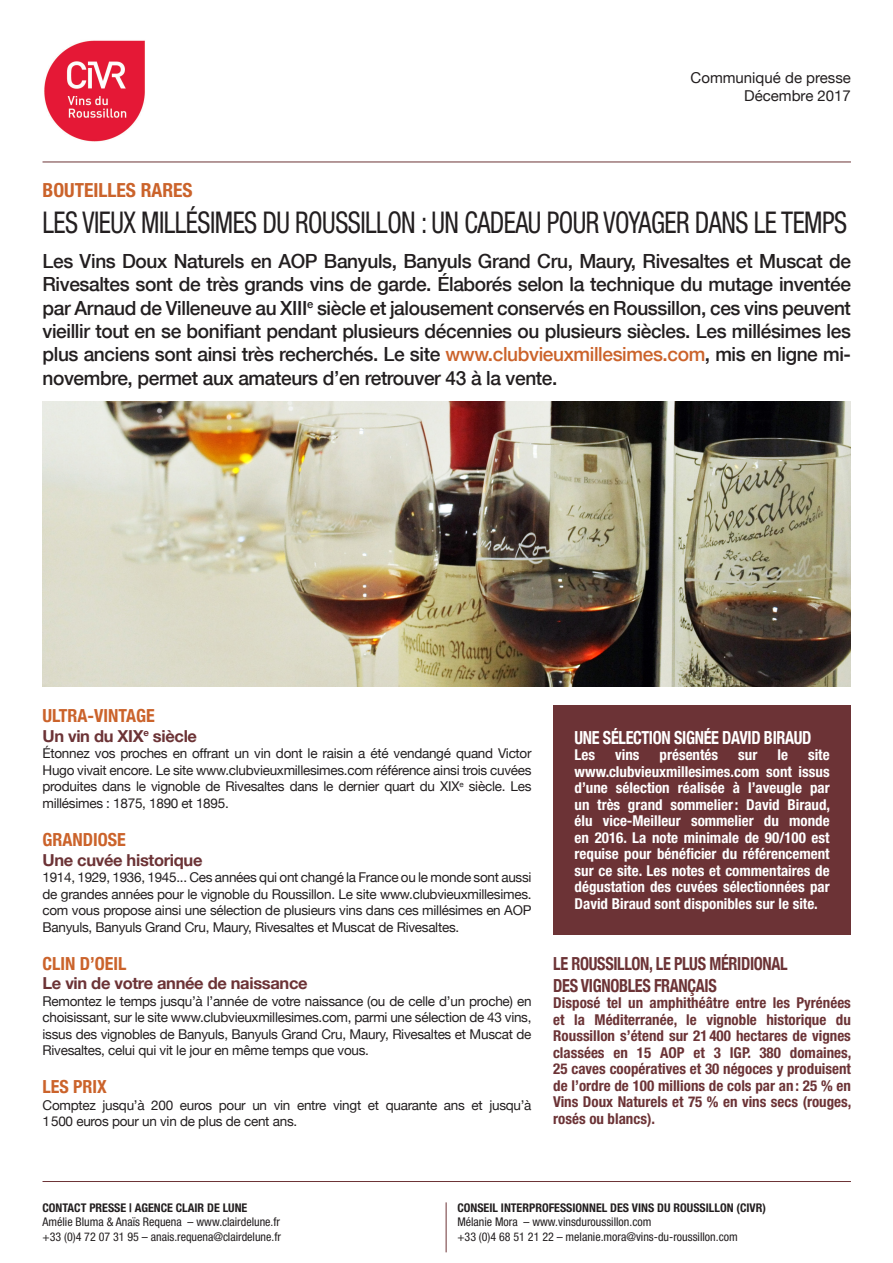
<style>
.page{position:relative;width:893px;height:1263px;background:#fff}
.page>*{position:absolute;margin:0;border:0;box-sizing:border-box;transform-origin:0 0}
.t1{font:condensed 30px "Helvetica Neue";letter-spacing:-.02em;color:#231f20;scale:.87 1}
.t2{font:500 19.5px/23.4px "Helvetica Neue";letter-spacing:-.02em;color:#231f20;text-align:justify}
.t3{font:700 condensed 19.5px "Helvetica Neue";color:#cb632b}
.t4{font:700 condensed 18px "Helvetica Neue";letter-spacing:-.02em;color:#6c3336;scale:.9 1}
.t5{font:700 condensed 18px "Helvetica Neue";color:#cb632b}
.t6{font:700 condensed 18px "Helvetica Neue";letter-spacing:-.02em;color:#fff;scale:.9 1}
.t7{font:700 16.5px "Helvetica Neue";letter-spacing:-.02em;color:#6c3336}
.t8{font:700 condensed 15px/16.5px "Helvetica Neue";color:#fff;text-align:justify}
.t9{font:700 condensed 15px/16.5px "Helvetica Neue";color:#6c3336;text-align:justify}
.t10{font:15px "Helvetica Neue";color:#231f20}
.t11{font:13.5px/16.5px "Helvetica Neue";letter-spacing:-.02em;color:#231f20;text-align:justify}
.t12{font:condensed 12px "Helvetica Neue";color:#231f20}
.t13{font:700 condensed 12px "Helvetica Neue";color:#231f20}
.s1{color:#cb632b}
</style>
<div class="page">
<img style="left:44px;top:40px;width:101px;height:102px">
<hr style="left:43px;top:162px;width:808px;height:1px;background:#6c3336">
<hr style="left:43px;top:1181px;width:808px;height:1px;background:#6c3336">
<div style="left:553px;top:705px;width:298px;height:229px;background:#6c3336"></div>
<img style="left:43px;top:402px;width:808px;height:285px">
<hr style="left:446px;top:1202px;width:1px;height:50px;background:#6c3336">
<p class="t10" style="left:691px;top:68px;width:162px">Communiqué de presse</p>
<p class="t10" style="left:744px;top:86px;width:108px">Décembre 2017</p>
<p class="t3" style="left:43px;top:179px;width:152px">BOUTEILLES RARES</p>
<p class="t1" style="left:43px;top:205px;width:926px">LES VIEUX MILLÉSIMES DU ROUSSILLON : UN CADEAU POUR VOYAGER DANS LE TEMPS</p>
<p class="t2" style="left:43px;top:249px;width:810px">Les Vins Doux Naturels en AOP Banyuls, Banyuls Grand Cru, Maury, Rivesaltes et Muscat de Rivesaltes sont de très grands vins de garde. Élaborés selon la technique du mutage inventée par Arnaud de Villeneuve au XIII<sup>e</sup> siècle et jalousement conservés en Roussillon, ces vins peuvent vieillir tout en se bonifiant pendant plusieurs décennies ou plusieurs siècles. Les millésimes les plus anciens sont ainsi très recherchés. Le site <span class="s1">www.clubvieuxmillesimes.com</span>, mis en ligne mi&shy;novembre, permet aux amateurs d’en retrouver 43 à la vente.</p>
<p class="t5" style="left:43px;top:705px;width:114px">ULTRA-VINTAGE</p>
<p class="t7" style="left:43px;top:726px;width:156px">Un vin du XIX<sup>e</sup> siècle</p>
<p class="t11" style="left:43px;top:745px;width:491px">Étonnez vos proches en offrant un vin dont le raisin a été vendangé quand Victor Hugo vivait encore. Le site www.clubvieuxmillesimes.com référence ainsi trois cuvées produites dans le vignoble de Rivesaltes dans le dernier quart du XIX<sup>e</sup> siècle. Les millésimes : 1875, 1890 et 1895.</p>
<p class="t5" style="left:43px;top:829px;width:85px">GRANDIOSE</p>
<p class="t7" style="left:43px;top:849px;width:161px">Une cuvée historique</p>
<p class="t11" style="left:43px;top:869px;width:491px">1914, 1929, 1936, 1945... Ces années qui ont changé la France ou le monde sont aussi de grandes années pour le vignoble du Roussillon. Le site www.clubvieuxmillesimes. com vous propose ainsi une sélection de plusieurs vins dans ces millésimes en AOP Banyuls, Banyuls Grand Cru, Maury, Rivesaltes et Muscat de Rivesaltes.</p>
<p class="t5" style="left:43px;top:952px;width:85px">CLIN D’OEIL</p>
<p class="t7" style="left:43px;top:973px;width:267px">Le vin de votre année de naissance</p>
<p class="t11" style="left:43px;top:992px;width:491px">Remontez le temps jusqu’à l’année de votre naissance (ou de celle d’un proche) en choisissant, sur le site www.clubvieuxmillesimes.com, parmi une sélection de 43 vins, issus des vignobles de Banyuls, Banyuls Grand Cru, Maury, Rivesaltes et Muscat de Rivesaltes, celui qui vit le jour en même temps que vous.</p>
<p class="t5" style="left:43px;top:1076px;width:66px">LES PRIX</p>
<p class="t11" style="left:43px;top:1096px;width:490px">Comptez jusqu’à 200 euros pour un vin entre vingt et quarante ans et jusqu’à<br>1500 euros pour un vin de plus de cent ans.</p>
<p class="t6" style="left:575px;top:726px;width:265px">UNE SÉLECTION SIGNÉE DAVID BIRAUD</p>
<p class="t8" style="left:575px;top:746px;width:22px">Les</p>
<p class="t8" style="left:615px;top:746px;width:26px">vins</p>
<p class="t8" style="left:660px;top:746px;width:60px">présentés</p>
<p class="t8" style="left:738px;top:746px;width:21px">sur</p>
<p class="t8" style="left:777px;top:746px;width:12px">le</p>
<p class="t8" style="left:575px;top:746px;width:257px;text-indent:233px">site www.clubvieuxmillesimes.com sont issus d’une sélection réalisée à l’aveugle par un très grand sommelier: David Biraud, élu vice-Meilleur sommelier du monde en 2016. La note minimale de 90/100 est requise pour bénéficier du référencement sur ce site. Les notes et commentaires de dégustation des cuvées sélectionnées par David Biraud sont disponibles sur le site.</p>
<p class="t4" style="left:553px;top:953px;width:262px">LE ROUSSILLON, LE PLUS MÉRIDIONAL</p>
<p class="t4" style="left:553px;top:974px;width:183px">DES VIGNOBLES FRANÇAIS</p>
<p class="t9" style="left:553px;top:994px;width:300px">Disposé tel un amphithéâtre entre les Pyrénées et la Méditerranée, le vignoble historique du Roussillon s’étend sur 21 400 hectares de vignes classées en 15 AOP et 3 IGP. 380 domaines, 25 caves coopératives et 30 négoces y produisent de l’ordre de 100 millions de cols par an : 25 % en Vins Doux Naturels et 75 % en vins secs (rouges, rosés ou blancs).</p>
<p class="t13" style="left:43px;top:1200px;width:206px">CONTACT PRESSE | AGENCE CLAIR DE LUNE</p>
<p class="t12" style="left:43px;top:1215px;width:239px">Amélie Bluma &amp; Anaïs Requena – www.clairdelune.fr</p>
<p class="t12" style="left:43px;top:1229px;width:240px">+33 (0)4 72 07 31 95 – anais.requena@clairdelune.fr</p>
<p class="t13" style="left:457px;top:1200px;width:310px">CONSEIL INTERPROFESSIONNEL DES VINS DU ROUSSILLON (CIVR)</p>
<p class="t12" style="left:457px;top:1215px;width:196px">Mélanie Mora – www.vinsduroussillon.com</p>
<p class="t12" style="left:457px;top:1229px;width:282px">+33 (0)4 68 51 21 22 – melanie.mora@vins-du-roussillon.com</p>
</div>
